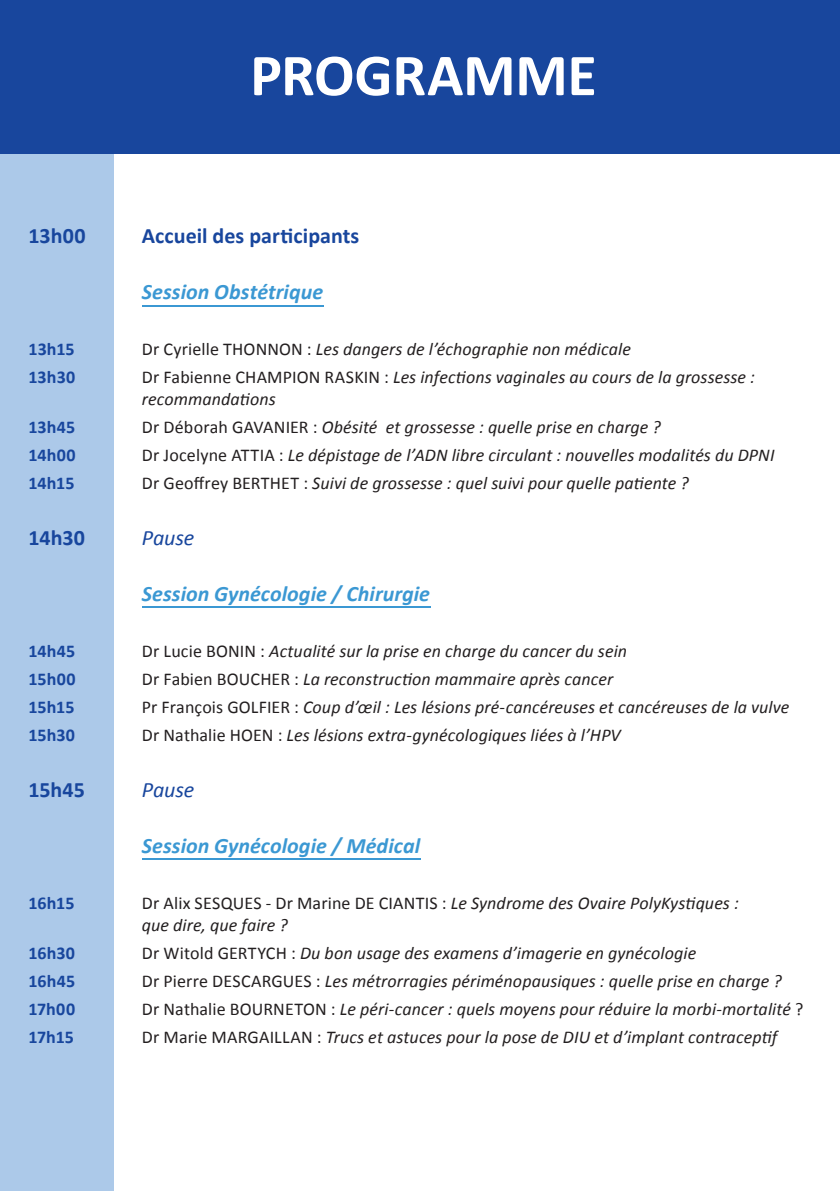
<style>
.page{position:relative;width:840px;height:1191px;background:#fff}
.page>*{position:absolute;margin:0;border:0;box-sizing:border-box;transform-origin:0 0}
.t1{font:700 60px "Calibri";letter-spacing:-.005em;color:#fff}
.t2{font:italic 700 22px "Calibri";color:#3b98d3}
.t3{font:700 22px "Calibri";color:#18469d}
.t4{font:italic 22px "Calibri";letter-spacing:-.005em;color:#18469d}
.t5{font:italic 18px/21.6px "Calibri";letter-spacing:.005em;color:#231f20}
.t6{font:700 18px "Calibri";letter-spacing:.005em;color:#18469d}
.s1{font-style:normal}
</style>
<div class="page">
<div style="left:0;top:0;width:113px;height:1191px;background:#acc9e9"></div>
<div style="left:0;top:0;width:839px;height:154px;background:#18469d"></div>
<hr style="left:142px;top:305px;width:181px;height:1px;background:#3b98d3">
<hr style="left:142px;top:607px;width:288px;height:1px;background:#3b98d3">
<hr style="left:142px;top:859px;width:278px;height:1px;background:#3b98d3">
<h1 class="t1" style="left:250px;top:37px;width:348px">PROGRAMME</h1>
<p class="t3" style="left:28px;top:222px;width:59px">13h00</p>
<p class="t3" style="left:142px;top:222px;width:219px">Accueil des participants</p>
<p class="t2" style="left:142px;top:278px;width:183px">Session Obstétrique</p>
<p class="t6" style="left:28px;top:338px;width:48px">13h15</p>
<p class="t5" style="left:142px;top:338px;width:490px"><span class="s1">Dr Cyrielle THONNON :</span> Les dangers de l’échographie non médicale</p>
<p class="t6" style="left:28px;top:366px;width:48px">13h30</p>
<p class="t5" style="left:142px;top:366px;width:614px"><span class="s1">Dr Fabienne CHAMPION RASKIN :</span> Les infections vaginales au cours de la grossesse : recommandations</p>
<p class="t6" style="left:28px;top:415px;width:48px">13h45</p>
<p class="t5" style="left:142px;top:415px;width:520px"><span class="s1">Dr Déborah GAVANIER :</span> Obésité et grossesse : quelle prise en charge ?</p>
<p class="t6" style="left:28px;top:443px;width:49px">14h00</p>
<p class="t5" style="left:142px;top:444px;width:634px"><span class="s1">Dr Jocelyne ATTIA :</span> Le dépistage de l’ADN libre circulant : nouvelles modalités du DPNI</p>
<p class="t6" style="left:28px;top:471px;width:48px">14h15</p>
<p class="t5" style="left:142px;top:472px;width:548px"><span class="s1">Dr Geoffrey BERTHET :</span> Suivi de grossesse : quel suivi pour quelle patiente ?</p>
<p class="t3" style="left:28px;top:524px;width:58px">14h30</p>
<p class="t4" style="left:142px;top:523px;width:54px">Pause</p>
<p class="t2" style="left:142px;top:580px;width:289px">Session Gynécologie / Chirurgie</p>
<p class="t6" style="left:28px;top:639px;width:48px">14h45</p>
<p class="t5" style="left:142px;top:639px;width:486px"><span class="s1">Dr Lucie BONIN :</span> Actualité sur la prise en charge du cancer du sein</p>
<p class="t6" style="left:28px;top:667px;width:49px">15h00</p>
<p class="t5" style="left:142px;top:667px;width:472px"><span class="s1">Dr Fabien BOUCHER :</span> La reconstruction mammaire après cancer</p>
<p class="t6" style="left:28px;top:695px;width:48px">15h15</p>
<p class="t5" style="left:142px;top:695px;width:648px"><span class="s1">Pr François GOLFIER :</span> Coup d’œil : Les lésions pré-cancéreuses et cancéreuses de la vulve</p>
<p class="t6" style="left:28px;top:723px;width:48px">15h30</p>
<p class="t5" style="left:142px;top:724px;width:480px"><span class="s1">Dr Nathalie HOEN :</span> Les lésions extra-gynécologiques liées à l’HPV</p>
<p class="t3" style="left:28px;top:776px;width:58px">15h45</p>
<p class="t4" style="left:142px;top:775px;width:54px">Pause</p>
<p class="t2" style="left:142px;top:832px;width:279px">Session Gynécologie / Médical</p>
<p class="t6" style="left:28px;top:891px;width:48px">16h15</p>
<p class="t5" style="left:142px;top:891px;width:598px"><span class="s1">Dr Alix SESQUES - Dr Marine DE CIANTIS :</span> Le Syndrome des Ovaire PolyKystiques : que dire, que faire ?</p>
<p class="t6" style="left:28px;top:941px;width:48px">16h30</p>
<p class="t5" style="left:142px;top:941px;width:555px"><span class="s1">Dr Witold GERTYCH :</span> Du bon usage des examens d’imagerie en gynécologie</p>
<p class="t6" style="left:28px;top:969px;width:48px">16h45</p>
<p class="t5" style="left:142px;top:969px;width:641px"><span class="s1">Dr Pierre DESCARGUES :</span> Les métrorragies périménopausiques : quelle prise en charge ?</p>
<p class="t6" style="left:28px;top:997px;width:48px">17h00</p>
<p class="t5" style="left:142px;top:997px;width:662px"><span class="s1">Dr Nathalie BOURNETON :</span> Le péri-cancer : quels moyens pour réduire la morbi-mortalité <span class="s1">?</span></p>
<p class="t6" style="left:28px;top:1025px;width:47px">17h15</p>
<p class="t5" style="left:142px;top:1025px;width:636px"><span class="s1">Dr Marie MARGAILLAN :</span> Trucs et astuces pour la pose de DIU et d’implant contraceptif</p>
</div>
